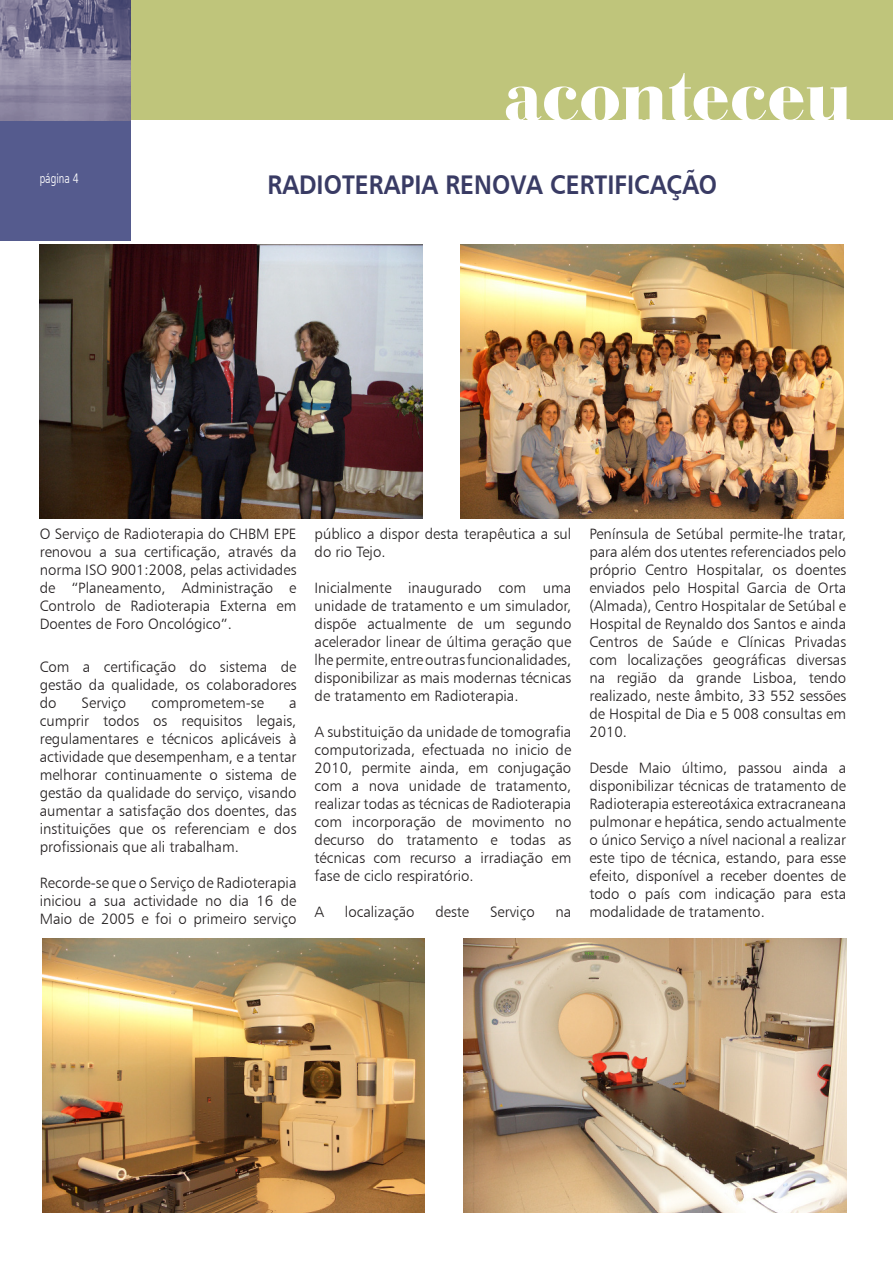
<style>
.page{position:relative;width:893px;height:1263px;background:#fff}
.page>*{position:absolute;margin:0;border:0;box-sizing:border-box;transform-origin:0 0}
.t1{font:900 75px "Bauer Bodoni BT";letter-spacing:.005em;color:#fff}
.t2{font:27px "Humanist 777 BT Bold B";letter-spacing:.005em;color:#393b64;scale:.9 1}
.t3{font:15px/18px "Humanist 777 BT Light B";color:#231f20;text-align:justify}
.t4{font:13.5px "Frut";color:#fff;scale:.9 1}
</style>
<div class="page">
<div style="left:0;top:120px;width:131px;height:120px;background:#555b8e"></div>
<div style="left:0;top:0;width:893px;height:120px;background:#bfc57b"></div>
<img style="left:0;top:0;width:131px;height:120px">
<img style="left:42px;top:938px;width:383px;height:275px">
<img style="left:40px;top:245px;width:382px;height:274px">
<img style="left:461px;top:245px;width:382px;height:274px">
<img style="left:463px;top:938px;width:383px;height:275px">
<p class="t4" style="left:40px;top:170px;width:45px">página 4</p>
<h1 class="t1" style="left:504px;top:48px;width:349px">aconteceu</h1>
<h2 class="t2" style="left:268px;top:168px;width:501px">RADIOTERAPIA RENOVA CERTIFICAÇÃO</h2>
<p class="t3" style="left:40px;top:524px;width:258px">O Serviço de Radioterapia do CHBM EPE renovou a sua certificação, através da norma ISO 9001:2008, pelas actividades de “Planeamento, Administração e Controlo de Radioterapia Externa em Doentes de Foro Oncológico”.</p>
<p class="t3" style="left:40px;top:657px;width:258px">Com a certificação do sistema de gestão da qualidade, os colaboradores do</p>
<p class="t3" style="left:82px;top:693px;width:46px">Serviço</p>
<p class="t3" style="left:151px;top:693px;width:114px">comprometem-se</p>
<p class="t3" style="left:40px;top:693px;width:258px;text-indent:249px">a cumprir todos os requisitos legais, regulamentares e técnicos aplicáveis à actividade que desempenham, e a tentar melhorar continuamente o sistema de gestão da qualidade do serviço, visando aumentar a satisfação dos doentes, das instituições que os referenciam e dos profissionais que ali trabalham.</p>
<p class="t3" style="left:40px;top:873px;width:258px">Recorde-se que o Serviço de Radioterapia iniciou a sua actividade no dia 16 de Maio de 2005 e foi o primeiro serviço</p>
<p class="t3" style="left:315px;top:524px;width:258px">público a dispor desta terapêutica a sul do rio Tejo.</p>
<p class="t3" style="left:315px;top:578px;width:258px">Inicialmente inaugurado com uma unidade de tratamento e um simulador, dispõe actualmente de um segundo acelerador linear de última geração que lhe permite, entre outras funcionalidades, disponibilizar as mais modernas técnicas de tratamento em Radioterapia.</p>
<p class="t3" style="left:315px;top:722px;width:258px">A substituição da unidade de tomografia computorizada, efectuada no inicio de 2010, permite ainda, em conjugação com a nova unidade de tratamento, realizar todas as técnicas de Radioterapia com incorporação de movimento no decurso do tratamento e todas as técnicas com recurso a irradiação em fase de ciclo respiratório.</p>
<p class="t3" style="left:315px;top:902px;width:11px">A</p>
<p class="t3" style="left:345px;top:902px;width:71px">localização</p>
<p class="t3" style="left:435px;top:902px;width:35px">deste</p>
<p class="t3" style="left:490px;top:902px;width:46px">Serviço</p>
<p class="t3" style="left:555px;top:902px;width:17px">na</p>
<p class="t3" style="left:589px;top:524px;width:258px">Península de Setúbal permite-lhe tratar, para além dos utentes referenciados pelo próprio Centro Hospitalar, os doentes enviados pelo Hospital Garcia de Orta (Almada), Centro Hospitalar de Setúbal e Hospital de Reynaldo dos Santos e ainda Centros de Saúde e Clínicas Privadas com localizações geográficas diversas na região da grande Lisboa, tendo realizado, neste âmbito, 33 552 sessões de Hospital de Dia e 5 008 consultas em 2010.</p>
<p class="t3" style="left:589px;top:758px;width:258px">Desde Maio último, passou ainda a disponibilizar técnicas de tratamento de Radioterapia estereotáxica extracraneana pulmonar e hepática, sendo actualmente o único Serviço a nível nacional a realizar este tipo de técnica, estando, para esse efeito, disponível a receber doentes de todo o país com indicação para esta modalidade de tratamento.</p>
</div>
